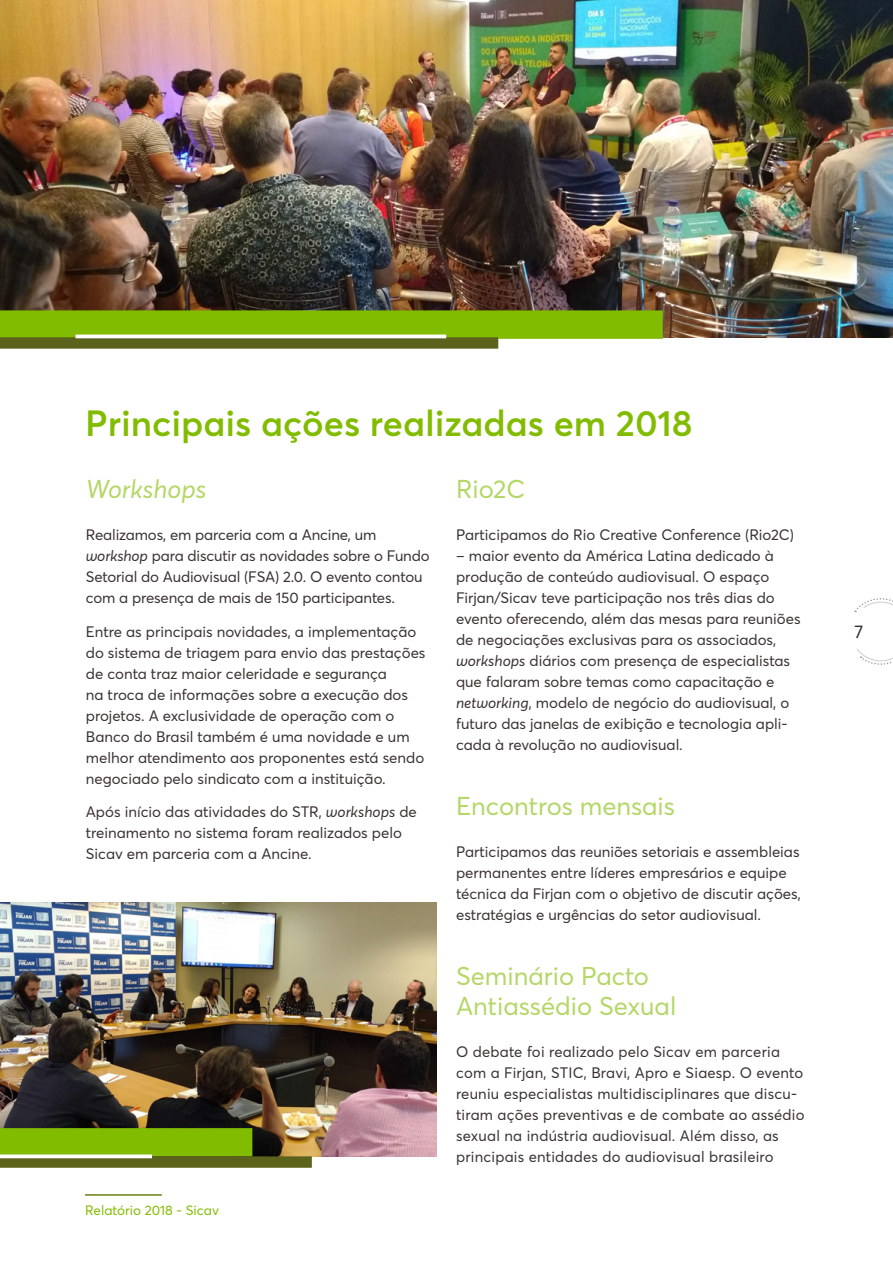
<style>
.page{position:relative;width:893px;height:1263px;background:#fff}
.page>*{position:absolute;margin:0;border:0;box-sizing:border-box;transform-origin:0 0}
.t1{font:600 36px "Averta";color:#82bc00}
.t2{font:25.5px/30.6px "Averta";color:#b4d766}
.t3{font:italic 25.5px "Averta";color:#b4d766}
.t4{font:18px "Averta";color:#393230}
.t5{font:15px/21px "Averta";color:#393230}
.t6{font:13.5px "Averta";color:#82bc00}
.s1{font-style:italic}
</style>
<div class="page">
<svg style="left:854px;top:598px;width:39px;height:67px"></svg>
<hr style="left:85px;top:1194px;width:77px;height:1px;background:#5a621c">
<img style="left:0;top:0;width:893px;height:338px">
<div style="left:0;top:310px;width:663px;height:29px;background:#82bc00"></div>
<div style="left:0;top:337px;width:498px;height:12px;background:#5a621c"></div>
<hr style="left:76px;top:335px;width:370px;height:3px;background:#fff">
<img style="left:0;top:902px;width:436px;height:255px">
<div style="left:0;top:1128px;width:252px;height:28px;background:#82bc00"></div>
<div style="left:0;top:1156px;width:312px;height:12px;background:#5a621c"></div>
<svg style="left:0;top:1154px;width:152px;height:4px"></svg>
<h1 class="t1" style="left:85px;top:398px;width:609px">Principais ações realizadas em 2018</h1>
<h2 class="t3" style="left:86px;top:471px;width:122px">Workshops</h2>
<p class="t5" style="left:86px;top:524px;width:345px">Realizamos, em parceria com a Ancine, um <span class="s1">workshop</span> para discutir as novidades sobre o Fundo Setorial do Audiovisual (FSA) 2.0. O evento contou com a presença de mais de 150 participantes.</p>
<p class="t5" style="left:86px;top:620px;width:341px">Entre as principais novidades, a implementação do sistema de triagem para envio das prestações de conta traz maior celeridade e segurança<br>na troca de informações sobre a execução dos projetos. A exclusividade de operação com o Banco do Brasil também é uma novidade e um melhor atendimento aos proponentes está sendo negociado pelo sindicato com a instituição.</p>
<p class="t5" style="left:86px;top:801px;width:333px">Após início das atividades do STR, <span class="s1">workshops</span> de treinamento no sistema foram realizados pelo<br>Sicav em parceria com a Ancine.</p>
<h2 class="t2" style="left:456px;top:472px;width:70px">Rio2C</h2>
<p class="t5" style="left:456px;top:524px;width:339px">Participamos do Rio Creative Conference (Rio2C)</p>
<p class="t5" style="left:456px;top:545px;width:346px">– maior evento da América Latina dedicado à produção de conteúdo audiovisual. O espaço Firjan/Sicav teve participação nos três dias do evento oferecendo, além das mesas para reuniões de negociações exclusivas para os associados, <span class="s1">workshops</span> diários com presença de especialistas que falaram sobre temas como capacitação e <span class="s1">networking</span>, modelo de negócio do audiovisual, o futuro das janelas de exibição e tecnologia apli&shy;cada à revolução no audiovisual.</p>
<h2 class="t2" style="left:456px;top:789px;width:220px">Encontros mensais</h2>
<p class="t5" style="left:456px;top:840px;width:346px">Participamos das reuniões setoriais e assembleias permanentes entre líderes empresários e equipe técnica da Firjan com o objetivo de discutir ações, estratégias e urgências do setor audiovisual.</p>
<p class="t6" style="left:85px;top:1200px;width:135px">Relatório 2018 - Sicav</p>
<h2 class="t2" style="left:456px;top:959px;width:222px">Seminário Pacto<br>Antiassédio Sexual</h2>
<p class="t5" style="left:456px;top:1041px;width:350px">O debate foi realizado pelo Sicav em parceria com a Firjan, STIC, Bravi, Apro e Siaesp. O evento reuniu especialistas multidisciplinares que discu&shy;tiram ações preventivas e de combate ao assédio sexual na indústria audiovisual. Além disso, as principais entidades do audiovisual brasileiro</p>
<p class="t4" style="left:854px;top:619px;width:10px">7</p>
</div>
